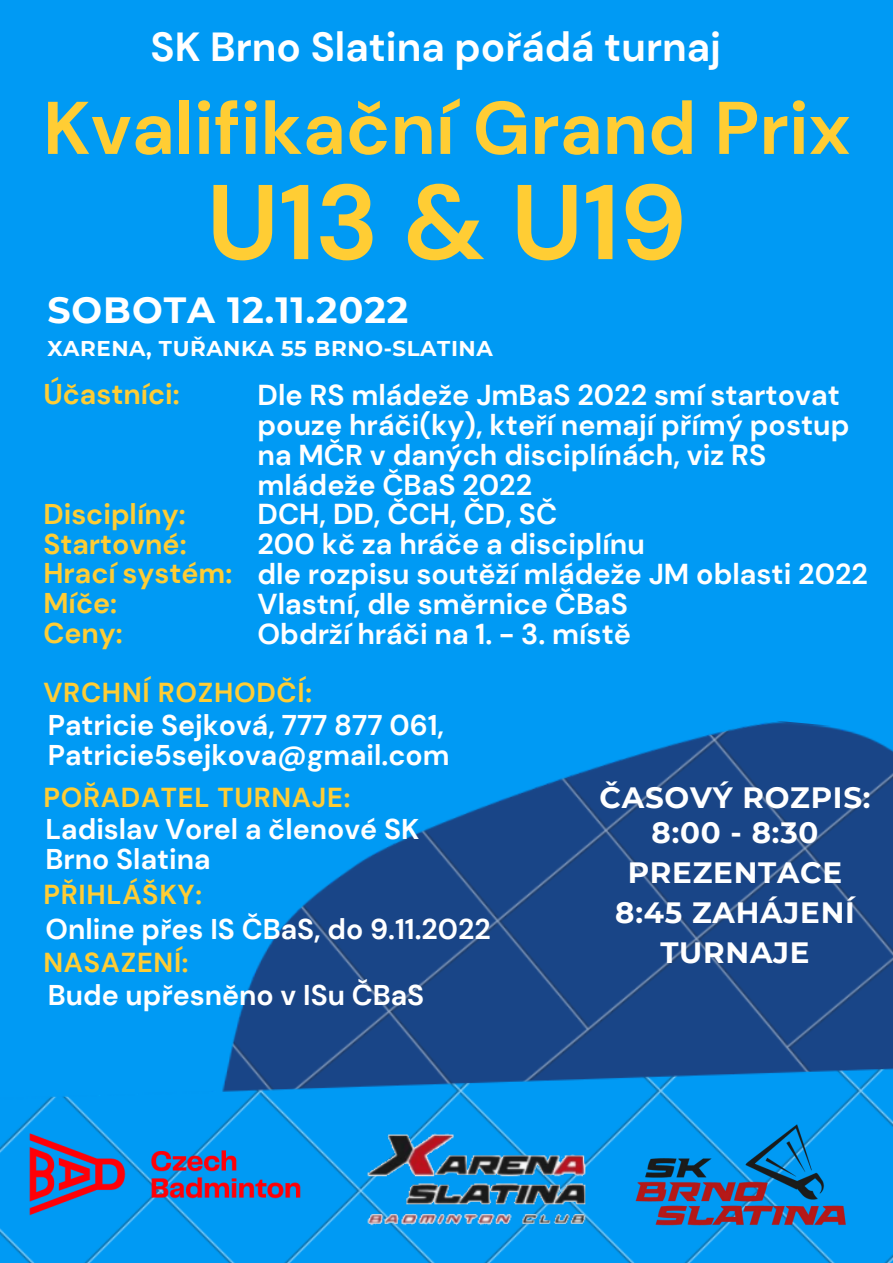
<style>
.page{position:relative;width:893px;height:1263px;background:#009af4}
.page>*{position:absolute;margin:0;border:0;box-sizing:border-box;transform-origin:0 0}
.t1{font:700 105.98px "DM Sans";color:#ffcd34}
.t2{font:700 74.4px "DM Sans";color:#ffcd34}
.t3{font:700 40.5px "DM Sans";color:#fff}
.t4{font:700 36.38px "Montserrat";letter-spacing:.025em;color:#fff}
.t5{font:700 29.33px/40px "Montserrat";letter-spacing:.025em;color:#fff;text-align:center}
.t6{font:700 28.8px/29.8px "DM Sans";color:#fff}
.t7{font:700 28.5px/29.8px "DM Sans";color:#fff}
.t8{font:700 28.5px/29.8px "DM Sans";color:#ffcd34}
.t9{font:700 27.38px "DM Sans";letter-spacing:.025em;color:#ffcd34}
.t10{font:700 21.38px "Montserrat";letter-spacing:.025em;color:#fff}
</style>
<div class="page">
<img style="left:227px;top:721px;width:666px;height:347px">
<img style="left:23px;top:1068px;width:870px;height:195px">
<img style="left:632px;top:1121px;width:217px;height:106px">
<img style="left:0;top:1091px;width:351px;height:166px">
<img style="left:358px;top:1127px;width:236px;height:102px">
<h3 class="t3" style="left:150px;top:21px;width:572px">SK Brno Slatina pořádá turnaj</h3>
<h2 class="t2" style="left:43px;top:80px;width:809px">Kvalifikační Grand Prix</h2>
<h1 class="t1" style="left:207px;top:154px;width:482px">U13 &amp; U19</h1>
<p class="t4" style="left:47px;top:287px;width:362px">SOBOTA 12.11.2022</p>
<p class="t10" style="left:47px;top:336px;width:447px">XARENA, TUŘANKA 55 BRNO-SLATINA</p>
<p class="t8" style="left:43px;top:380px;width:138px">Účastníci:</p>
<p class="t8" style="left:43px;top:499px;width:190px">Disciplíny:<br>Startovné:<br>Hrací systém:<br>Míče:<br>Ceny:</p>
<p class="t6" style="left:257px;top:380px;width:612px">Dle RS mládeže JmBaS 2022 smí startovat pouze hráči(ky), kteří nemají přímý postup na MČR v daných disciplínách, viz RS mládeže ČBaS 2022<br>DCH, DD, ČCH, ČD, SČ<br>200 kč za hráče a disciplínu<br>dle rozpisu soutěží mládeže JM oblasti 2022<br>Vlastní, dle směrnice ČBaS<br>Obdrží hráči na 1. - 3. místě</p>
<p class="t9" style="left:43px;top:675px;width:270px">VRCHNÍ ROZHODČÍ:</p>
<p class="t7" style="left:48px;top:710px;width:403px">Patricie Sejková, 777 877 061,<br>Patricie5sejkova@gmail.com</p>
<p class="t9" style="left:43px;top:780px;width:308px">POŘADATEL TURNAJE:</p>
<p class="t7" style="left:46px;top:815px;width:375px">Ladislav Vorel a členové SK<br>Brno Slatina</p>
<p class="t9" style="left:43px;top:877px;width:160px">PŘIHLÁŠKY:</p>
<p class="t7" style="left:46px;top:914px;width:447px">Online přes IS ČBaS, do 9.11.2022</p>
<p class="t9" style="left:43px;top:945px;width:147px">NASAZENÍ:</p>
<p class="t7" style="left:48px;top:981px;width:378px">Bude upřesněno v ISu ČBaS</p>
<p class="t5" style="left:599px;top:778px;width:272px">ČASOVÝ ROZPIS:</p>
<p class="t5" style="left:615px;top:812px;width:241px">8:00 - 8:30<br>PREZENTACE<br>8:45 ZAHÁJENÍ<br>TURNAJE</p>
</div>
